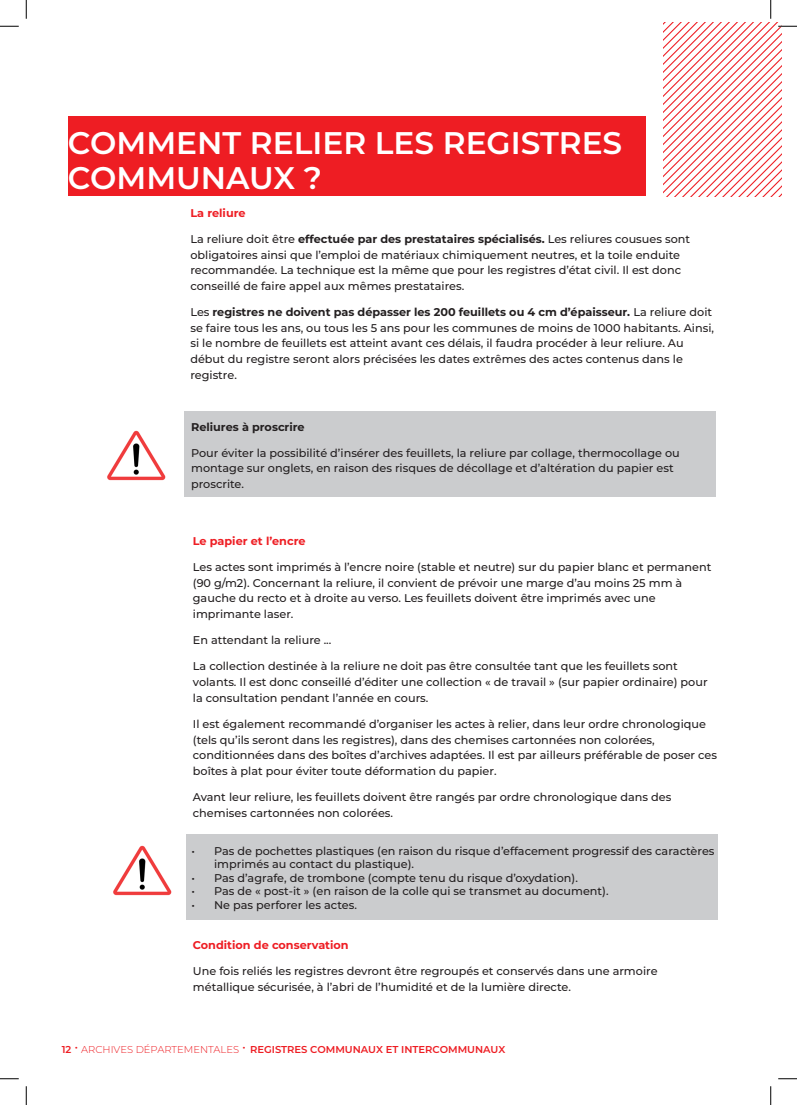
<style>
.page{position:relative;width:797px;height:1105px;background:#fff}
.page>*{position:absolute;margin:0;border:0;box-sizing:border-box;transform-origin:0 0}
.t1{font:600 31.25px/35px "Montserrat";color:#fff}
.t2{font:500 11.25px/15.6px "Montserrat";color:#231f20}
.t3{font:700 11.25px "Montserrat";color:#ee1d23}
.t4{font:700 11.25px "Montserrat";color:#231f20}
.t5{font:600 10px "Montserrat";color:#ee1d23}
.s1{font-weight:700}
.s2{font-weight:300;font-size:15px}
.s3{font-weight:300}
</style>
<div class="page">
<div style="left:68px;top:117px;width:577px;height:79px;background:#ee1d23"></div>
<img style="left:107px;top:430px;width:59px;height:51px">
<div style="left:184px;top:411px;width:531px;height:86px;background:#cbccce"></div>
<img style="left:113px;top:845px;width:59px;height:51px">
<div style="left:186px;top:834px;width:531px;height:85px;background:#cbccce"></div>
<svg style="left:0;top:25px;width:19px;height:2px"></svg>
<svg style="left:0;top:1078px;width:19px;height:1px"></svg>
<svg style="left:778px;top:1078px;width:19px;height:1px"></svg>
<svg style="left:25px;top:0;width:2px;height:19px"></svg>
<svg style="left:25px;top:1086px;width:2px;height:19px"></svg>
<svg style="left:663px;top:0;width:134px;height:196px"></svg>
<svg style="left:770px;top:1086px;width:1px;height:19px"></svg>
<p class="t1" style="left:68px;top:124px;width:556px">COMMENT RELIER LES REGISTRES<br>COMMUNAUX ?</p>
<p class="t3" style="left:190px;top:205px;width:57px">La reliure</p>
<p class="t2" style="left:190px;top:231px;width:501px">La reliure doit être <span class="s1">effectuée par des prestataires spécialisés.</span> Les reliures cousues sont obligatoires ainsi que l’emploi de matériaux chimiquement neutres, et la toile enduite recommandée. La technique est la même que pour les registres d’état civil. Il est donc conseillé de faire appel aux mêmes prestataires.</p>
<p class="t2" style="left:190px;top:304px;width:525px">Les <span class="s1">registres ne doivent pas dépasser les 200 feuillets ou 4 cm d’épaisseur.</span> La reliure doit se faire tous les ans, ou tous les 5 ans pour les communes de moins de 1000 habitants. Ainsi, si le nombre de feuillets est atteint avant ces délais, il faudra procéder à leur reliure. Au début du registre seront alors précisées les dates extrêmes des actes contenus dans le registre.</p>
<p class="t4" style="left:191px;top:418px;width:115px">Reliures à proscrire</p>
<p class="t2" style="left:191px;top:445px;width:490px">Pour éviter la possibilité d’insérer des feuillets, la reliure par collage, thermocollage ou montage sur onglets, en raison des risques de décollage et d’altération du papier est proscrite.</p>
<p class="t3" style="left:193px;top:533px;width:114px">Le papier et l’encre</p>
<p class="t2" style="left:193px;top:559px;width:520px">Les actes sont imprimés à l’encre noire (stable et neutre) sur du papier blanc et permanent (90 g/m2). Concernant la reliure, il convient de prévoir une marge d’au moins 25 mm à gauche du recto et à droite au verso. Les feuillets doivent être imprimés avec une imprimante laser.</p>
<p class="t2" style="left:193px;top:632px;width:140px">En attendant la reliure ...</p>
<p class="t2" style="left:193px;top:658px;width:516px">La collection destinée à la reliure ne doit pas être consultée tant que les feuillets sont volants. Il est donc conseillé d’éditer une collection « de travail » (sur papier ordinaire) pour la consultation pendant l’année en cours.</p>
<p class="t2" style="left:193px;top:716px;width:525px">Il est également recommandé d’organiser les actes à relier, dans leur ordre chronologique (tels qu’ils seront dans les registres), dans des chemises cartonnées non colorées, conditionnées dans des boîtes d’archives adaptées. Il est par ailleurs préférable de poser ces boîtes à plat pour éviter toute déformation du papier.</p>
<p class="t2" style="left:193px;top:789px;width:480px">Avant leur reliure, les feuillets doivent être rangés par ordre chronologique dans des chemises cartonnées non colorées.</p>
<p class="t2" style="left:214px;top:844px;width:502px;line-height:13.5px;text-indent:-22px">• Pas de pochettes plastiques (en raison du risque d’effacement progressif des caractères imprimés au contact du plastique).</p>
<p class="t2" style="left:192px;top:870px;width:388px">• Pas d’agrafe, de trombone (compte tenu du risque d’oxydation).</p>
<p class="t2" style="left:192px;top:883px;width:418px">• Pas de « post-it » (en raison de la colle qui se transmet au document).</p>
<p class="t2" style="left:192px;top:897px;width:167px">• Ne pas perforer les actes.</p>
<p class="t3" style="left:193px;top:937px;width:157px">Condition de conservation</p>
<p class="t2" style="left:193px;top:963px;width:466px">Une fois reliés les registres devront être regroupés et conservés dans une armoire métallique sécurisée, à l’abri de l’humidité et de la lumière directe.</p>
<p class="t5" style="left:62px;top:1042px;width:445px">12 <span class="s2">•</span> <span class="s3">ARCHIVES DÉPARTEMENTALES</span> <span class="s2">•</span> REGISTRES COMMUNAUX ET INTERCOMMUNAUX</p>
</div>
